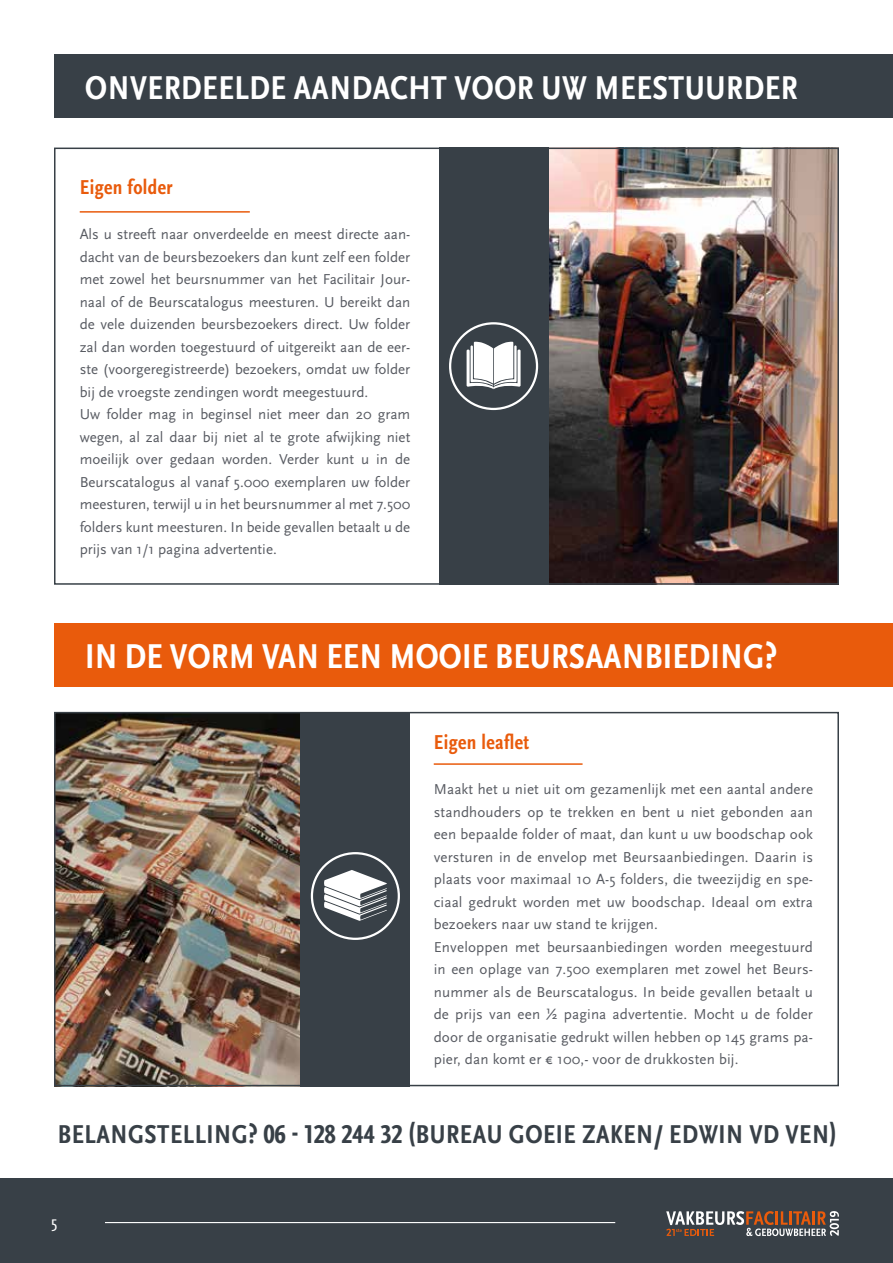
<style>
.page{position:relative;width:893px;height:1263px;background:#fff}
.page>*{position:absolute;margin:0;border:0;box-sizing:border-box;transform-origin:0 0}
.t1{font:700 condensed 36px "Scala Sans OT";letter-spacing:.005em;color:#fff}
.t2{font:700 condensed 34.5px "Scala Sans OT";letter-spacing:.015em;color:#fff}
.t3{font:700 condensed 27px "Scala Sans OT";letter-spacing:.02em;color:#384047}
.t4{font:700 condensed 21px "Scala Sans OT";letter-spacing:.02em;color:#e95b0c}
.t5{font:condensed 18px "Scala Sans OT";color:#fff}
.t6{font:15px/22.5px "Scala Sans OT";color:#585b62}
</style>
<div class="page">
<div style="left:0;top:1178px;width:893px;height:85px;background:#384047"></div>
<hr style="left:105px;top:1222px;width:510px;height:1px;background:#fff">
<svg style="left:666px;top:1211px;width:173px;height:25px"></svg>
<img style="left:57px;top:715px;width:243px;height:368px">
<img style="left:549px;top:151px;width:287px;height:431px">
<div style="left:54px;top:54px;width:839px;height:64px;background:#384047"></div>
<div style="left:54px;top:623px;width:839px;height:64px;background:#e95b0c"></div>
<div style="left:54px;top:712px;width:785px;height:374px;border:2px solid #384047"></div>
<div style="left:439px;top:148px;width:110px;height:437px;background:#384047"></div>
<div style="left:300px;top:712px;width:110px;height:374px;background:#384047"></div>
<hr style="left:80px;top:211px;width:170px;height:2px;background:#e95b0c">
<hr style="left:434px;top:763px;width:149px;height:2px;background:#e95b0c">
<div style="left:311px;top:852px;width:89px;height:88px;border:2px solid #fff;border-radius:50%"></div>
<svg style="left:324px;top:870px;width:63px;height:51px"></svg>
<div style="left:449px;top:322px;width:89px;height:88px;border:2px solid #fff;border-radius:50%"></div>
<svg style="left:467px;top:342px;width:54px;height:47px;background:#d4d6d7"></svg>
<h2 class="t2" style="left:85px;top:68px;width:714px">ONVERDEELDE AANDACHT VOOR UW MEESTUURDER</h2>
<h3 class="t4" style="left:80px;top:176px;width:94px">Eigen folder</h3>
<p class="t6" style="left:80px;top:224px;width:332px">Als u streeft naar onverdeelde en meest directe aan&shy;dacht van de beursbezoekers dan kunt zelf een folder met zowel het beursnummer van het Facilitair Jour&shy;naal of de Beurscatalogus meesturen. U bereikt dan de vele duizenden beursbezoekers direct. Uw folder zal dan worden toegestuurd of uitgereikt aan de eer&shy;ste (voorgeregistreerde) bezoekers, omdat uw folder bij de vroegste zendingen wordt meegestuurd.<br>Uw folder mag in beginsel niet meer dan 20 gram wegen, al zal daar bij niet al te grote afwijking niet moeilijk over gedaan worden. Verder kunt u in de Beurscatalogus al vanaf 5.000 exemplaren uw folder meesturen, terwijl u in het beursnummer al met 7.500 folders kunt meesturen. In beide gevallen betaalt u de prijs van 1/1 pagina advertentie.</p>
<h1 class="t1" style="left:85px;top:637px;width:693px">IN DE VORM VAN EEN MOOIE BEURSAANBIEDING?</h1>
<h3 class="t4" style="left:434px;top:731px;width:97px">Eigen leaflet</h3>
<p class="t6" style="left:434px;top:778px;width:381px">Maakt het u niet uit om gezamenlijk met een aantal andere standhouders op te trekken en bent u niet gebonden aan een bepaalde folder of maat, dan kunt u uw boodschap ook versturen in de envelop met Beursaanbiedingen. Daarin is plaats voor maximaal 10 A-5 folders, die tweezijdig en spe&shy;ciaal gedrukt worden met uw boodschap. Ideaal om extra bezoekers naar uw stand te krijgen.<br>Enveloppen met beursaanbiedingen worden meegestuurd in een oplage van 7.500 exemplaren met zowel het Beurs&shy;nummer als de Beurscatalogus. In beide gevallen betaalt u de prijs van een ½ pagina advertentie. Mocht u de folder door de organisatie gedrukt willen hebben op 145 grams pa&shy;pier, dan komt er € 100,- voor de drukkosten bij.</p>
<h3 class="t3" style="left:58px;top:1119px;width:781px">BELANGSTELLING? 06 - 128 244 32 (BUREAU GOEIE ZAKEN/ EDWIN VD VEN)</h3>
<p class="t5" style="left:51px;top:1212px;width:8px">5</p>
</div>
